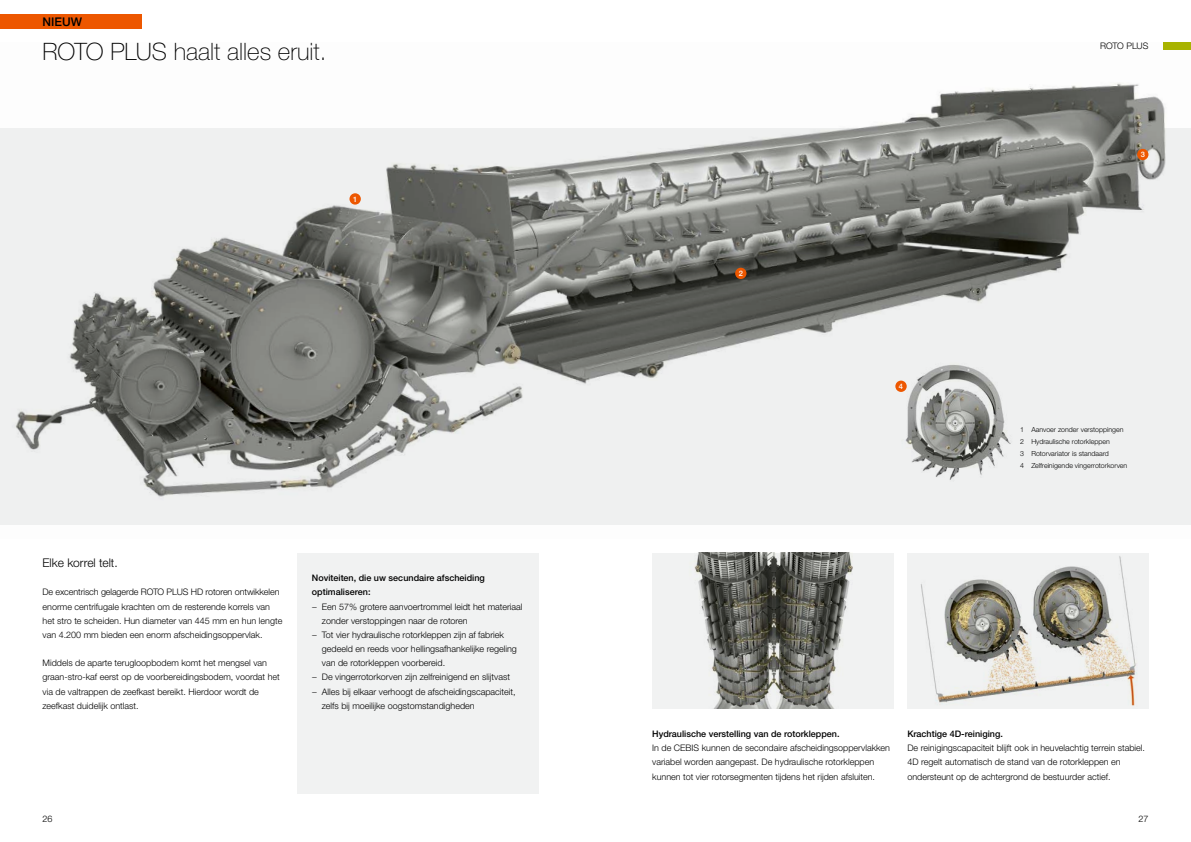
<style>
.page{position:relative;width:1191px;height:842px;background:#fff}
.page>*{position:absolute;margin:0;border:0;box-sizing:border-box;transform-origin:0 0}
.t1{font:100 24px "CLAAS Helvetica Neue";color:#000}
.t2{font:300 12px "CLAAS Helvetica Neue";color:#000}
.t3{font:500 12px "CLAAS Helvetica Neue";color:#000}
.t4{font:300 9px/14.2px "CLAAS Helvetica Neue";color:#000}
.t5{font:500 9px/14.2px "CLAAS Helvetica Neue";color:#000}
.t6{font:500 7.5px "CLAAS Helvetica Neue";color:#fff}
.t7{font:300 7px/11.8px "CLAAS Helvetica Neue";color:#000}
</style>
<div class="page">
<img style="left:0;top:43px;width:1191px;height:482px">
<div style="left:0;top:14px;width:142px;height:14px;background:#ed5700"></div>
<div style="left:298px;top:553px;width:241px;height:241px;background:#f1f2f2"></div>
<div style="left:349px;top:193px;width:12px;height:12px;background:#ed5700;border-radius:50%"></div>
<div style="left:1137px;top:149px;width:11px;height:11px;background:#ed5700;border-radius:50%"></div>
<div style="left:735px;top:268px;width:11px;height:11px;background:#ed5700;border-radius:50%"></div>
<img style="left:652px;top:553px;width:241px;height:156px">
<img style="left:893px;top:354px;width:120px;height:128px">
<img style="left:907px;top:553px;width:241px;height:156px">
<div style="left:895px;top:381px;width:11px;height:11px;background:#ed5700;border-radius:50%"></div>
<div style="left:909px;top:556px;width:49px;height:22px;background:#f1f2f2"></div>
<h2 class="t3" style="left:43px;top:14px;width:41px">NIEUW</h2>
<h1 class="t1" style="left:43px;top:36px;width:285px">ROTO PLUS haalt alles eruit.</h1>
<p class="t6" style="left:353px;top:194px;width:6px">1</p>
<h2 class="t2" style="left:43px;top:555px;width:77px">Elke korrel telt.</h2>
<p class="t4" style="left:43px;top:585px;width:241px">De excentrisch gelagerde ROTO PLUS HD rotoren ontwikkelen enorme centrifugale krachten om de resterende korrels van het stro te scheiden. Hun diameter van 445 mm en hun lengte van 4.200 mm bieden een enorm afscheidingsoppervlak.</p>
<p class="t4" style="left:43px;top:656px;width:239px">Middels de aparte terugloopbodem komt het mengsel van graan-stro-kaf eerst op de voorbereidingsbodem, voordat het via de valtrappen de zeefkast bereikt. Hierdoor wordt de zeefkast duidelijk ontlast.</p>
<p class="t5" style="left:312px;top:571px;width:174px">Noviteiten, die uw secundaire afscheiding optimaliseren:</p>
<p class="t4" style="left:312px;top:599px;width:212px">− Een 57% grotere aanvoertrommel leidt het materiaal</p>
<p class="t4" style="left:322px;top:614px;width:147px">zonder verstoppingen naar de rotoren</p>
<p class="t4" style="left:312px;top:628px;width:194px">− Tot vier hydraulische rotorkleppen zijn af fabriek</p>
<p class="t4" style="left:322px;top:642px;width:197px">gedeeld en reeds voor hellingsafhankelijke regeling</p>
<p class="t4" style="left:322px;top:656px;width:125px">van de rotorkleppen voorbereid.</p>
<p class="t4" style="left:312px;top:670px;width:200px">− De vingerrotorkorven zijn zelfreinigend en slijtvast</p>
<p class="t4" style="left:312px;top:684px;width:205px">− Alles bij elkaar verhoogt de afscheidingscapaciteit,</p>
<p class="t4" style="left:322px;top:699px;width:154px">zelfs bij moeilijke oogstomstandigheden</p>
<p class="t6" style="left:738px;top:268px;width:6px">2</p>
<p class="t6" style="left:899px;top:381px;width:6px">4</p>
<p class="t4" style="left:1100px;top:39px;width:50px">ROTO PLUS</p>
<p class="t6" style="left:1140px;top:150px;width:6px">3</p>
<p class="t7" style="left:1020px;top:424px;width:109px">1 Aanvoer zonder verstoppingen<br>2 Hydraulische rotorkleppen<br>3 Rotorvariator is standaard<br>4 Zelfreinigende vingerrotorkorven</p>
<p class="t5" style="left:652px;top:727px;width:189px">Hydraulische verstelling van de rotorkleppen.</p>
<p class="t4" style="left:652px;top:741px;width:239px">In de CEBIS kunnen de secondaire afscheidingsoppervlakken variabel worden aangepast. De hydraulische rotorkleppen kunnen tot vier rotorsegmenten tijdens het rijden afsluiten.</p>
<p class="t5" style="left:907px;top:727px;width:97px">Krachtige 4D-reiniging.</p>
<p class="t4" style="left:907px;top:741px;width:239px">De reinigingscapaciteit blijft ook in heuvelachtig terrein stabiel.<br>4D regelt automatisch de stand van de rotorkleppen en ondersteunt op de achtergrond de bestuurder actief.</p>
<p class="t4" style="left:43px;top:812px;width:11px">26</p>
<p class="t4" style="left:1138px;top:812px;width:11px">27</p>
</div>
